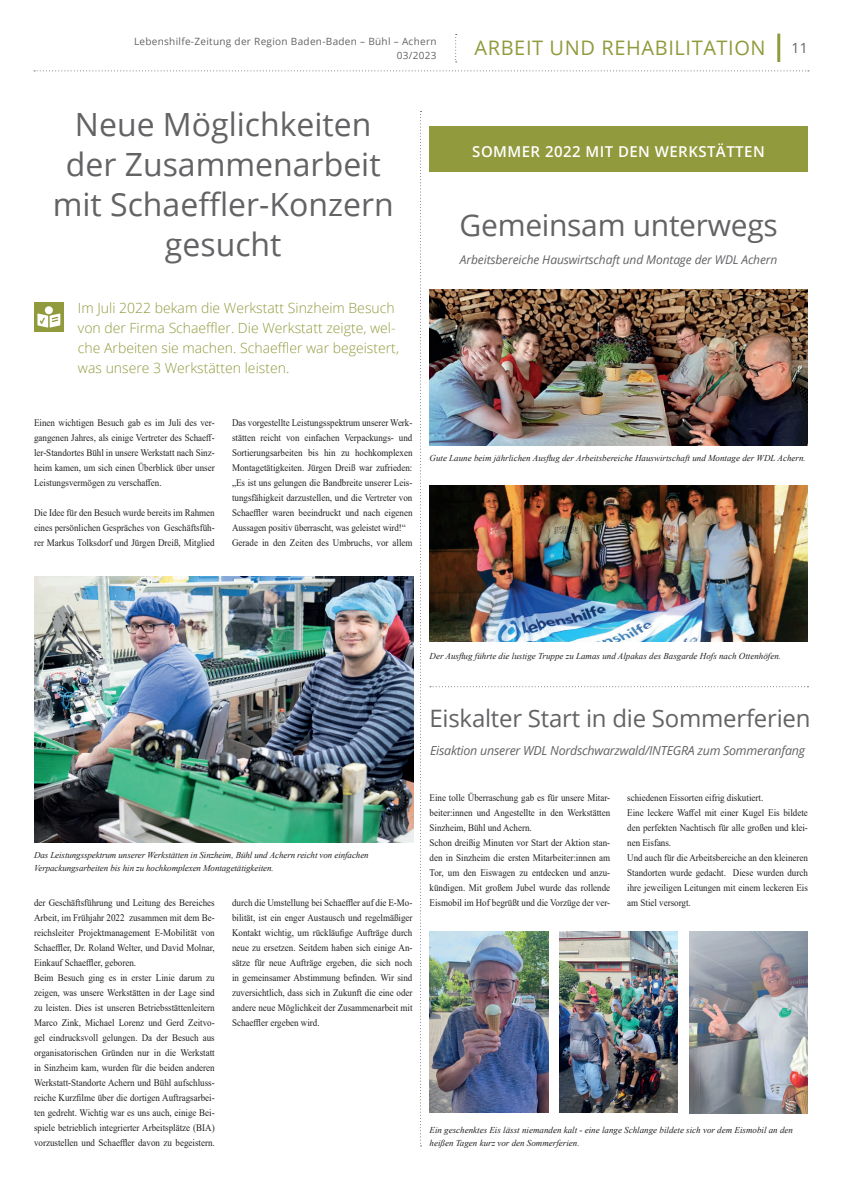
<style>
.page{position:relative;width:842px;height:1191px;background:#fff}
.page>*{position:absolute;margin:0;border:0;box-sizing:border-box;transform-origin:0 0}
.t1{font:32px/40px "Open Sans";color:#636366;text-align:center}
.t2{font:30px "Open Sans";letter-spacing:-.01em;color:#636366}
.t3{font:24px "Open Sans";letter-spacing:-.01em;color:#636366}
.t4{font:20px "Open Sans";letter-spacing:.03em;color:#919a3c}
.t5{font:600 15px "Open Sans";letter-spacing:.03em;color:#fff}
.t6{font:300 14px/20px "Open Sans";color:#919a3c}
.t7{font:14px "Open Sans";color:#636366}
.t8{font:italic 12.4px "Open Sans";letter-spacing:-.02em;color:#636366}
.t9{font:italic 12px "Open Sans";letter-spacing:-.01em;color:#636366}
.t10{font:10px/15px "Times New Roman";color:#231f20;scale:.9 1}
.t11{font:10px/14px "Open Sans";letter-spacing:.03em;color:#636366;text-align:right}
.t12{font:italic 9px/13px "Times New Roman";color:#231f20}
</style>
<div class="page">
<div style="left:429px;top:127px;width:379px;height:45px;background:#919a3c"></div>
<img style="left:35px;top:576px;width:379px;height:266px">
<img style="left:429px;top:931px;width:119px;height:181px">
<img style="left:559px;top:931px;width:118px;height:181px">
<img style="left:689px;top:931px;width:119px;height:182px">
<img style="left:429px;top:289px;width:379px;height:156px">
<img style="left:429px;top:485px;width:379px;height:156px">
<svg style="left:34px;top:70px;width:775px;height:1px"></svg>
<svg style="left:420px;top:111px;width:1px;height:1035px"></svg>
<svg style="left:455px;top:34px;width:2px;height:28px"></svg>
<hr style="left:777px;top:34px;width:3px;height:28px;background:#919a3c">
<div style="left:34px;top:302px;width:30px;height:30px;background:#919a3c"></div>
<div style="left:45px;top:306px;width:8px;height:8px;background:#fff;border-radius:50%"></div>
<svg style="left:37px;top:313px;width:23px;height:14px"></svg>
<svg style="left:430px;top:686px;width:378px;height:1px"></svg>
<p class="t11" style="left:134px;top:34px;width:304px">Lebenshilfe-Zeitung der Region Baden-Baden – Bühl – Achern<br>03/2023</p>
<h3 class="t4" style="left:474px;top:34px;width:293px">ARBEIT UND REHABILITATION</h3>
<h3 class="t7" style="left:791px;top:38px;width:18px">11</h3>
<h1 class="t1" style="left:53px;top:103px;width:343px">Neue Möglichkeiten der Zusammenarbeit mit Schaeffler-Konzern gesucht</h1>
<h3 class="t6" style="left:78px;top:298px;width:323px">Im Juli 2022 bekam die Werkstatt Sinzheim Besuch von der Firma Schaeffler. Die Werkstatt zeigte, wel&shy;che Arbeiten sie machen. Schaeffler war begeistert, was unsere 3 Werkstätten leisten.</h3>
<h3 class="t5" style="left:472px;top:141px;width:294px">SOMMER 2022 MIT DEN WERKSTÄTTEN</h3>
<h2 class="t2" style="left:460px;top:205px;width:320px">Gemeinsam unterwegs</h2>
<p class="t9" style="left:460px;top:251px;width:319px">Arbeitsbereiche Hauswirtschaft und Montage der WDL Achern</p>
<p class="t10" style="left:34px;top:415px;width:202px;text-align:justify">Einen wichtigen Besuch gab es im Juli des ver&shy;gangenen Jahres, als einige Vertreter des Schaeff&shy;ler-Standortes Bühl in unsere Werkstatt nach Sinz&shy;heim kamen, um sich einen Überblick über unser Leistungsvermögen zu verschaffen.</p>
<p class="t10" style="left:34px;top:505px;width:202px;text-align:justify">Die Idee für den Besuch wurde bereits im Rahmen eines persönlichen Gespräches von Geschäftsfüh&shy;rer Markus Tolksdorf und Jürgen Dreiß, Mitglied</p>
<p class="t10" style="left:232px;top:415px;width:202px">Das vorgestellte Leistungsspektrum unserer Werk&shy;stätten reicht von einfachen Verpackungs- und Sortierungsarbeiten bis hin zu hochkomplexen Montagetätigkeiten. Jürgen Dreiß war zufrieden: „Es ist uns gelungen die Bandbreite unserer Leis&shy;tungsfähigkeit darzustellen, und die Vertreter von Schaeffler waren beeindruckt und nach eigenen Aussagen positiv überrascht, was geleistet wird!“ Gerade in den Zeiten des Umbruchs, vor allem</p>
<p class="t12" style="left:429px;top:451px;width:378px">Gute Laune beim jährlichen Ausflug der Arbeitsbereiche Hauswirtschaft und Montage der WDL Achern.</p>
<p class="t12" style="left:429px;top:649px;width:353px">Der Ausflug führte die lustige Truppe zu Lamas und Alpakas des Basgarde Hofs nach Ottenhöfen.</p>
<p class="t12" style="left:34px;top:848px;width:336px">Das Leistungsspektrum unserer Werkstätten in Sinzheim, Bühl und Achern reicht von einfachen<br>Verpackungsarbeiten bis hin zu hochkomplexen Montagetätigkeiten.</p>
<p class="t10" style="left:34px;top:895px;width:202px">der Geschäftsführung und Leitung des Bereiches Arbeit, im Frühjahr 2022 zusammen mit dem Be&shy;reichsleiter Projektmanagement E-Mobilität von Schaeffler, Dr. Roland Welter, und David Molnar, Einkauf Schaeffler, geboren.<br>Beim Besuch ging es in erster Linie darum zu zeigen, was unsere Werkstätten in der Lage sind zu leisten. Dies ist unseren Betriebsstättenleitern Marco Zink, Michael Lorenz und Gerd Zeitvo&shy;gel eindrucksvoll gelungen. Da der Besuch aus organisatorischen Gründen nur in die Werkstatt in Sinzheim kam, wurden für die beiden anderen Werkstatt-Standorte Achern und Bühl aufschluss&shy;reiche Kurzfilme über die dortigen Auftragsarbei&shy;ten gedreht. Wichtig war es uns auch, einige Bei&shy;spiele betrieblich integrierter Arbeitsplätze (BIA) vorzustellen und Schaeffler davon zu begeistern.</p>
<p class="t10" style="left:232px;top:895px;width:202px;text-align:justify">durch die Umstellung bei Schaeffler auf die E-Mo&shy;bilität, ist ein enger Austausch und regelmäßiger Kontakt wichtig, um rückläufige Aufträge durch neue zu ersetzen. Seitdem haben sich einige An&shy;sätze für neue Aufträge ergeben, die sich noch in gemeinsamer Abstimmung befinden. Wir sind zuversichtlich, dass sich in Zukunft die eine oder andere neue Möglichkeit der Zusammenarbeit mit Schaeffler ergeben wird.</p>
<h3 class="t3" style="left:429px;top:702px;width:382px">Eiskalter Start in die Sommerferien</h3>
<p class="t8" style="left:430px;top:742px;width:376px">Eisaktion unserer WDL Nordschwarzwald/INTEGRA zum Sommeranfang</p>
<p class="t10" style="left:429px;top:790px;width:202px">Eine tolle Überraschung gab es für unsere Mitar&shy;beiter:innen und Angestellte in den Werkstätten Sinzheim, Bühl und Achern.<br>Schon dreißig Minuten vor Start der Aktion stan&shy;den in Sinzheim die ersten Mitarbeiter:innen am Tor, um den Eiswagen zu entdecken und anzu&shy;kündigen. Mit großem Jubel wurde das rollende Eismobil im Hof begrüßt und die Vorzüge der ver-</p>
<p class="t10" style="left:627px;top:790px;width:202px">schiedenen Eissorten eifrig diskutiert.<br>Eine leckere Waffel mit einer Kugel Eis bildete den perfekten Nachtisch für alle großen und klei&shy;nen Eisfans.<br>Und auch für die Arbeitsbereiche an den kleineren Standorten wurde gedacht. Diese wurden durch ihre jeweiligen Leitungen mit einem leckeren Eis am Stiel versorgt.</p>
<p class="t12" style="left:429px;top:1123px;width:365px">Ein geschenktes Eis lässt niemanden kalt - eine lange Schlange bildete sich vor dem Eismobil an den heißen Tagen kurz vor den Sommerferien.</p>
</div>
